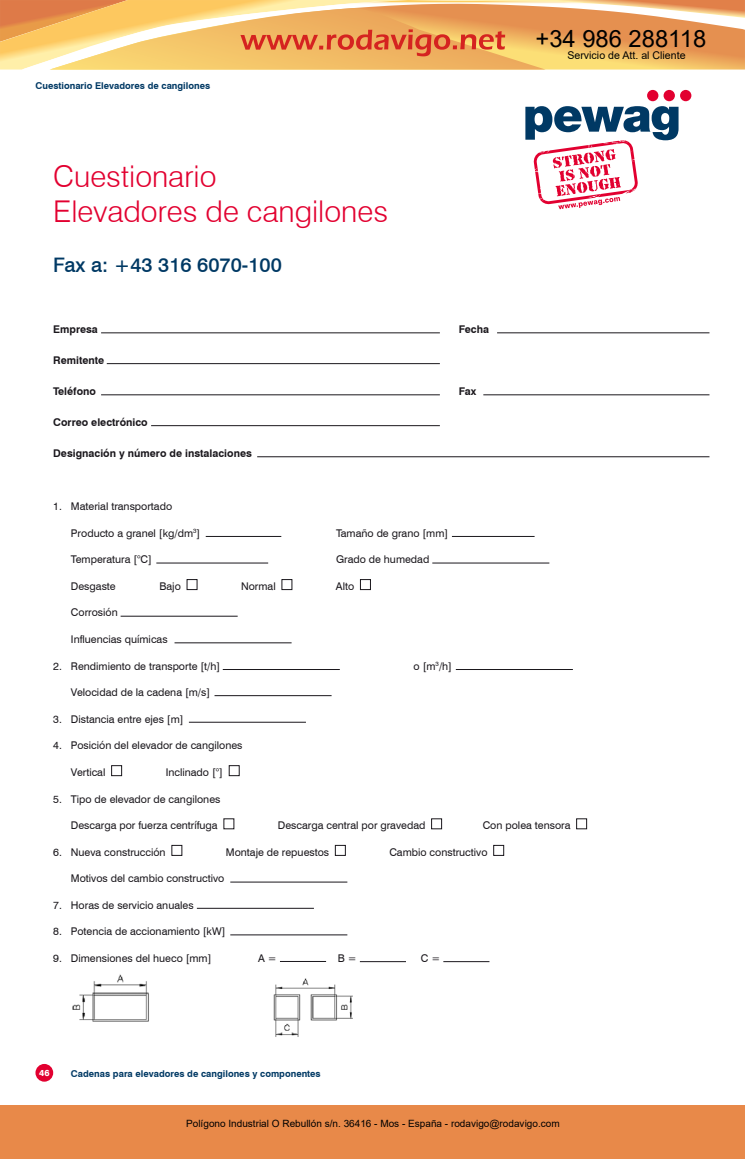
<style>
.page{position:relative;width:745px;height:1159px;background:#fff}
.page>*{position:absolute;margin:0;border:0;box-sizing:border-box;transform-origin:0 0}
.t1{font:300 30px/35.4px "Swiss 721 BT";color:#e20030}
.t2{font:23.75px "Arial";color:#000}
.t3{font:500 20px "Swiss 721 BT";color:#003964}
.t4{font:10.62px "Swiss 721 BT";color:#1a171c}
.t5{font:700 10.62px "Swiss 721 BT";color:#1a171c}
.t6{font:10.62px "Arial";color:#000}
.t7{font:10px "Arial";color:#000}
.t8{font:700 9.38px "Swiss 721 BT";color:#003964}
.t9{font:800 8.75px "Swiss 721 BT";color:#fff}
</style>
<div class="page">
<div style="left:35px;top:1064px;width:18px;height:17px;background:#e20030;border-radius:50%"></div>
<div style="left:646px;top:90px;width:12px;height:11px;background:#e20030;border-radius:50%"></div>
<div style="left:663px;top:90px;width:11px;height:11px;background:#e20030;border-radius:50%"></div>
<div style="left:679px;top:90px;width:12px;height:11px;background:#e20030;border-radius:50%"></div>
<svg style="left:525px;top:106px;width:153px;height:103px"></svg>
<div style="left:187px;top:579px;width:10px;height:11px;border:1px solid #1a171c"></div>
<div style="left:281px;top:579px;width:11px;height:11px;border:1px solid #1a171c"></div>
<div style="left:360px;top:579px;width:10px;height:11px;border:1px solid #1a171c"></div>
<div style="left:111px;top:765px;width:11px;height:11px;border:1px solid #1a171c"></div>
<div style="left:229px;top:765px;width:10px;height:11px;border:1px solid #1a171c"></div>
<div style="left:431px;top:818px;width:10px;height:11px;border:1px solid #1a171c"></div>
<div style="left:576px;top:818px;width:10px;height:11px;border:1px solid #1a171c"></div>
<div style="left:335px;top:845px;width:10px;height:10px;border:1px solid #1a171c"></div>
<div style="left:493px;top:845px;width:10px;height:10px;border:1px solid #1a171c"></div>
<hr style="left:101px;top:332px;width:338px;height:1px;background:#1a171c">
<hr style="left:107px;top:363px;width:332px;height:1px;background:#1a171c">
<hr style="left:101px;top:394px;width:338px;height:1px;background:#1a171c">
<hr style="left:151px;top:425px;width:288px;height:1px;background:#1a171c">
<hr style="left:497px;top:332px;width:212px;height:1px;background:#1a171c">
<hr style="left:483px;top:394px;width:226px;height:1px;background:#1a171c">
<hr style="left:257px;top:456px;width:452px;height:1px;background:#1a171c">
<hr style="left:206px;top:536px;width:75px;height:1px;background:#1a171c">
<hr style="left:156px;top:563px;width:112px;height:1px;background:#1a171c">
<hr style="left:451px;top:536px;width:83px;height:1px;background:#1a171c">
<hr style="left:120px;top:616px;width:117px;height:1px;background:#1a171c">
<hr style="left:174px;top:642px;width:117px;height:1px;background:#1a171c">
<hr style="left:432px;top:563px;width:117px;height:1px;background:#1a171c">
<hr style="left:223px;top:669px;width:116px;height:1px;background:#1a171c">
<hr style="left:455px;top:669px;width:117px;height:1px;background:#1a171c">
<hr style="left:214px;top:695px;width:117px;height:1px;background:#1a171c">
<hr style="left:189px;top:722px;width:117px;height:1px;background:#1a171c">
<hr style="left:230px;top:882px;width:117px;height:1px;background:#1a171c">
<hr style="left:197px;top:908px;width:117px;height:1px;background:#1a171c">
<hr style="left:230px;top:934px;width:117px;height:1px;background:#1a171c">
<hr style="left:280px;top:961px;width:46px;height:1px;background:#1a171c">
<hr style="left:359px;top:961px;width:47px;height:1px;background:#1a171c">
<hr style="left:443px;top:961px;width:46px;height:1px;background:#1a171c">
<img style="left:72px;top:974px;width:281px;height:63px">
<div style="left:0;top:1105px;width:744px;height:54px;background:#e88949"></div>
<svg style="left:0;top:0;width:744px;height:70px"></svg>
<h2 class="t2" style="left:535px;top:22px;width:172px">+34 986 288118</h2>
<p class="t8" style="left:35px;top:80px;width:176px">Cuestionario Elevadores de cangilones</p>
<h1 class="t1" style="left:53px;top:158px;width:336px">Cuestionario<br>Elevadores de cangilones</h1>
<h3 class="t3" style="left:53px;top:253px;width:230px">Fax a: +43 316 6070-100</h3>
<p class="t5" style="left:53px;top:323px;width:46px">Empresa</p>
<p class="t5" style="left:458px;top:323px;width:32px">Fecha</p>
<p class="t5" style="left:53px;top:354px;width:53px">Remitente</p>
<p class="t5" style="left:53px;top:385px;width:44px">Teléfono</p>
<p class="t5" style="left:458px;top:385px;width:19px">Fax</p>
<p class="t5" style="left:53px;top:416px;width:96px">Correo electrónico</p>
<p class="t5" style="left:53px;top:447px;width:200px">Designación y número de instalaciones</p>
<p class="t6" style="left:567px;top:48px;width:120px">Servicio de Att. al Cliente</p>
<p class="t4" style="left:53px;top:500px;width:120px">1. Material transportado</p>
<p class="t4" style="left:71px;top:526px;width:131px">Producto a granel [kg/dm<sup>3</sup>]</p>
<p class="t4" style="left:336px;top:526px;width:114px">Tamaño de grano [mm]</p>
<p class="t4" style="left:71px;top:553px;width:82px">Temperatura [°C]</p>
<p class="t4" style="left:336px;top:553px;width:95px">Grado de humedad</p>
<p class="t4" style="left:71px;top:579px;width:46px">Desgaste</p>
<p class="t4" style="left:159px;top:579px;width:23px">Bajo</p>
<p class="t4" style="left:241px;top:579px;width:36px">Normal</p>
<p class="t4" style="left:336px;top:579px;width:20px">Alto</p>
<p class="t4" style="left:71px;top:606px;width:48px">Corrosión</p>
<p class="t4" style="left:71px;top:633px;width:98px">Influencias químicas</p>
<p class="t4" style="left:53px;top:659px;width:168px">2. Rendimiento de transporte [t/h]</p>
<p class="t4" style="left:413px;top:659px;width:40px">o [m<sup>3</sup>/h]</p>
<p class="t4" style="left:71px;top:686px;width:141px">Velocidad de la cadena [m/s]</p>
<p class="t4" style="left:53px;top:712px;width:132px">3. Distancia entre ejes [m]</p>
<p class="t4" style="left:53px;top:739px;width:191px">4. Posición del elevador de cangilones</p>
<p class="t4" style="left:71px;top:766px;width:36px">Vertical</p>
<p class="t4" style="left:165px;top:766px;width:59px">Inclinado [°]</p>
<p class="t4" style="left:53px;top:792px;width:169px">5. Tipo de elevador de cangilones</p>
<p class="t4" style="left:71px;top:819px;width:148px">Descarga por fuerza centrífuga</p>
<p class="t4" style="left:278px;top:819px;width:149px">Descarga central por gravedad</p>
<p class="t4" style="left:482px;top:819px;width:89px">Con polea tensora</p>
<p class="t4" style="left:53px;top:845px;width:114px">6. Nueva construcción</p>
<p class="t4" style="left:226px;top:845px;width:105px">Montaje de repuestos</p>
<p class="t4" style="left:389px;top:845px;width:100px">Cambio constructivo</p>
<p class="t4" style="left:71px;top:872px;width:155px">Motivos del cambio constructivo</p>
<p class="t4" style="left:53px;top:898px;width:142px">7. Horas de servicio anuales</p>
<p class="t4" style="left:53px;top:925px;width:174px">8. Potencia de accionamiento [kW]</p>
<p class="t4" style="left:53px;top:952px;width:160px">9. Dimensiones del hueco [mm]</p>
<p class="t4" style="left:258px;top:952px;width:20px">A =</p>
<p class="t4" style="left:338px;top:952px;width:20px">B =</p>
<p class="t4" style="left:420px;top:952px;width:21px">C =</p>
<p class="t9" style="left:39px;top:1067px;width:12px">46</p>
<p class="t8" style="left:71px;top:1067px;width:251px">Cadenas para elevadores de cangilones y componentes</p>
<p class="t7" style="left:186px;top:1117px;width:375px">Polígono Industrial O Rebullón s/n. 36416 - Mos - España - rodavigo@rodavigo.com</p>
</div>
